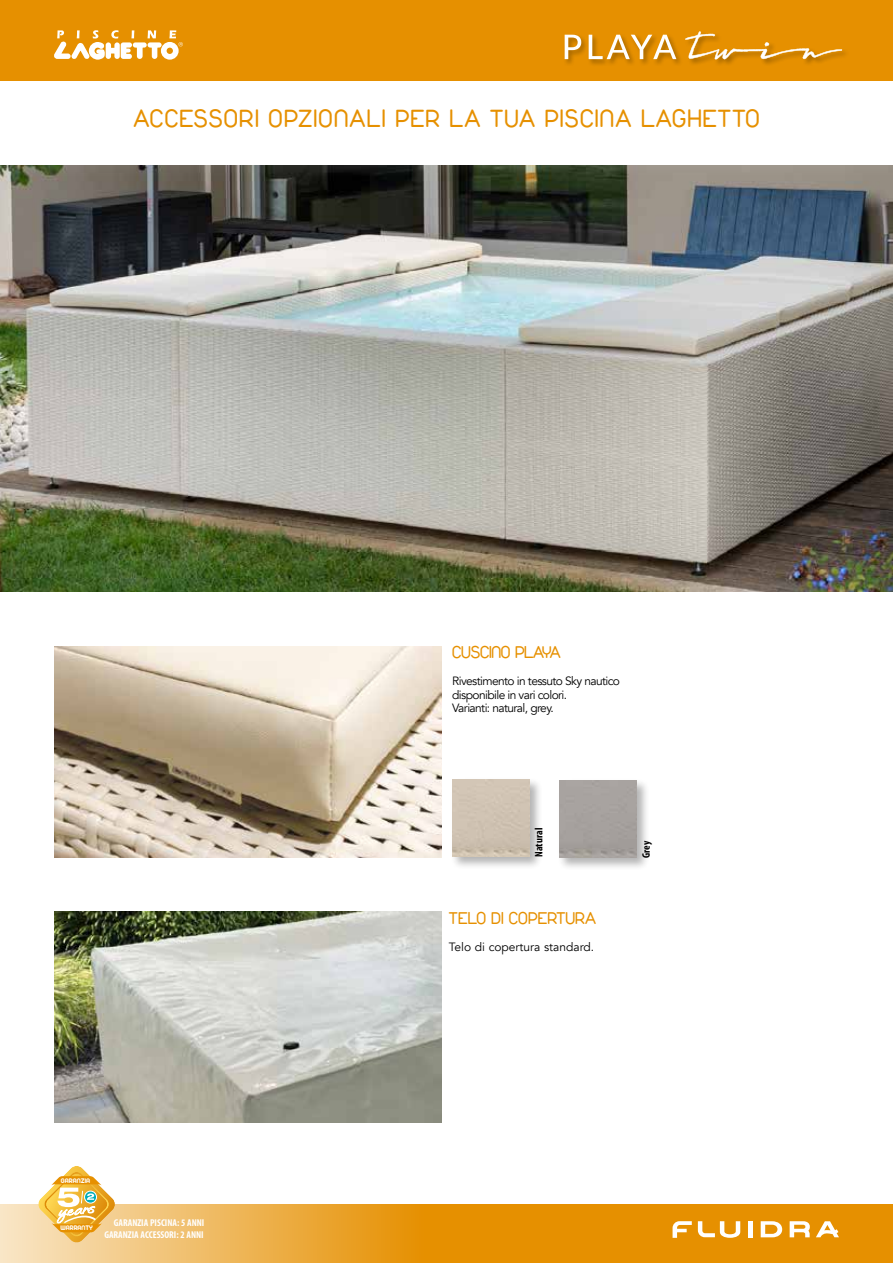
<style>
.page{position:relative;width:893px;height:1263px;background:#fff}
.page>*{position:absolute;margin:0;border:0;box-sizing:border-box;transform-origin:0 0}
.t1{font:26.25px "Duepuntozero";letter-spacing:.05em;color:#e69000}
.t2{font:18px "Duepuntozero";letter-spacing:.01em;color:#e69000}
.t3{font:18px "Duepuntozero";letter-spacing:-.01em;color:#e69000}
.t4{font:12px/13.5px "Avenir";letter-spacing:-.05em;color:#000}
.t5{font:12px "Avenir";color:#000}
.t6{font:700 condensed 10.95px "Myriad Pro";color:#000}
.t7{font:700 condensed 9.9px/11.1px "Myriad Pro";color:#fff;text-align:right}
.t8{font:7.2px "Arista 2.0";color:#fff}
</style>
<div class="page">
<svg style="left:0;top:1204px;width:893px;height:59px;background:#e9a22a"></svg>
<svg style="left:673px;top:1221px;width:19px;height:17px"></svg>
<div style="left:748px;top:1221px;width:5px;height:16px;background:#fff"></div>
<svg style="left:761px;top:1221px;width:21px;height:16px"></svg>
<svg style="left:790px;top:1221px;width:20px;height:16px"></svg>
<svg style="left:698px;top:1221px;width:42px;height:17px"></svg>
<svg style="left:816px;top:1221px;width:23px;height:16px"></svg>
<svg style="left:37px;top:1166px;width:79px;height:77px"></svg>
<img style="left:54px;top:911px;width:387px;height:212px">
<img style="left:54px;top:646px;width:387px;height:212px">
<div style="left:0;top:0;width:893px;height:81px;background:#e69000"></div>
<svg style="left:54px;top:30px;width:129px;height:30px"></svg>
<img style="left:0;top:166px;width:893px;height:425px">
<div style="left:450px;top:777px;width:93px;height:93px;background:#000;opacity:.3"></div>
<img style="left:452px;top:779px;width:78px;height:77px">
<div style="left:557px;top:778px;width:93px;height:93px;background:#000;opacity:.3"></div>
<div style="left:560px;top:780px;width:77px;height:78px;background:#a6a19e"></div>
<div style="left:563px;top:30px;width:287px;height:37px;background:#000;opacity:.3"></div>
<svg style="left:565px;top:35px;width:16px;height:24px"></svg>
<svg style="left:589px;top:35px;width:87px;height:24px"></svg>
<svg style="left:685px;top:31px;width:157px;height:28px"></svg>
<h1 class="t1" style="left:134px;top:109px;width:627px">ACCESSORI OPZIONALI PER LA TUA PISCINA LAGHETTO</h1>
<p class="t8" style="left:61px;top:1176px;width:31px">GARANZIA</p>
<p class="t8" style="left:60px;top:1224px;width:34px">WARRANTY</p>
<p class="t7" style="left:104px;top:1218px;width:102px">GARANZIA PISCINA: 5 ANNI<br>GARANZIA ACCESSORI: 2 ANNI</p>
<h2 class="t3" style="left:452px;top:646px;width:110px">CUSCINO PLAYA</h2>
<p class="t4" style="left:452px;top:675px;width:169px">Rivestimento in tessuto Sky nautico disponibile in vari colori.<br>Varianti: natural, grey.</p>
<p class="t6" style="left:535px;top:857px;width:30px;rotate:-90deg">Natural</p>
<h2 class="t2" style="left:449px;top:912px;width:149px">TELO DI COPERTURA</h2>
<p class="t5" style="left:449px;top:940px;width:147px">Telo di copertura standard.</p>
<p class="t6" style="left:642px;top:858px;width:19px;rotate:-90deg">Grey</p>
</div>
